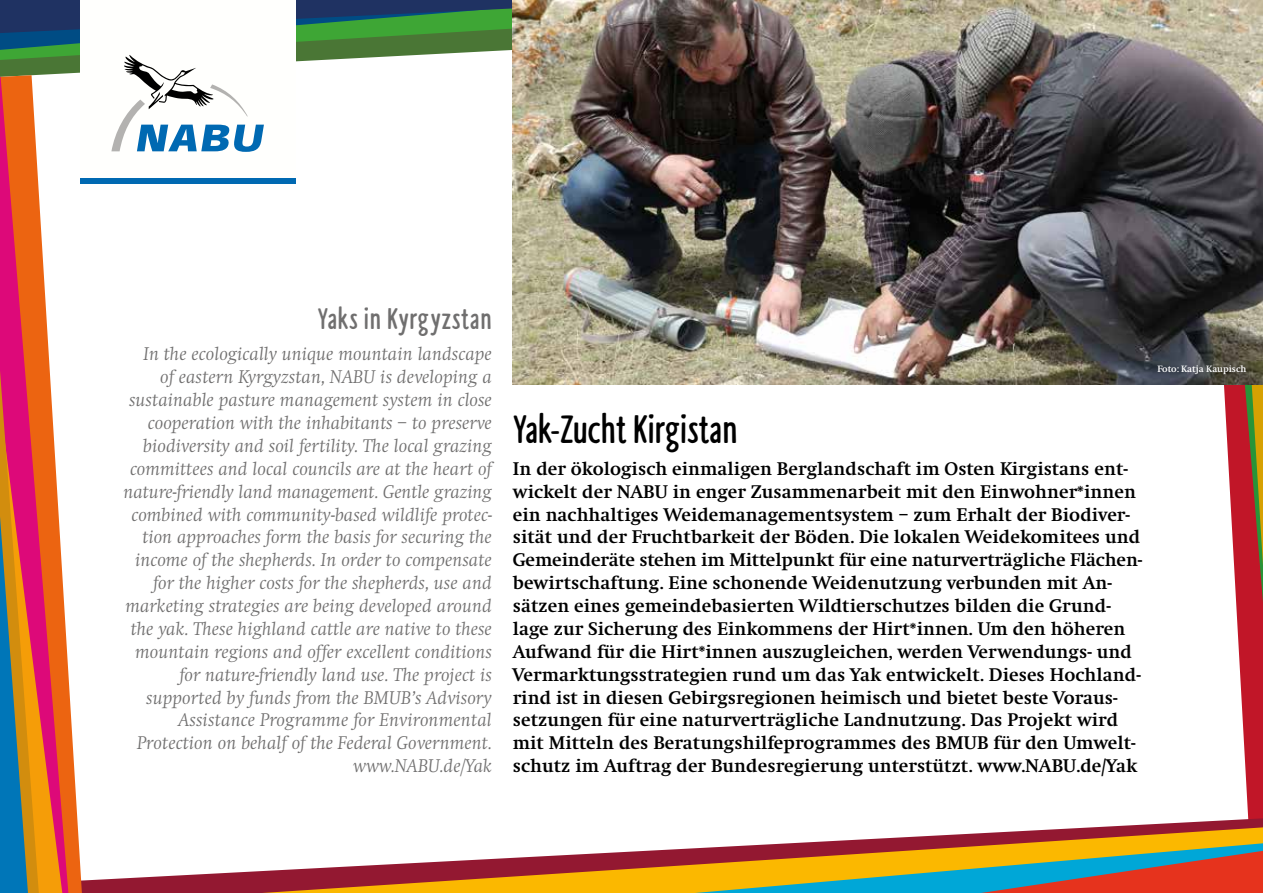
<style>
.page{position:relative;width:1263px;height:893px;background:#fff}
.page>*{position:absolute;margin:0;border:0;box-sizing:border-box;transform-origin:0 0}
.t1{font:700 42.3px "NABU Hand";color:#000}
.t2{font:700 31.8px "NABU Hand";letter-spacing:.02em;color:#706f6f}
.t3{font:700 19.05px/22.8px "Swift";letter-spacing:.005em;color:#000}
.t4{font:italic 300 19.05px/22.8px "Swift";letter-spacing:.005em;color:#706f6f;text-align:right}
.t5{font:700 9.6px "Swift";color:#fff}
</style>
<div class="page">
<svg style="left:1236px;top:602px;width:27px;height:216px;fill:#c11628"></svg>
<svg style="left:82px;top:818px;width:1181px;height:75px"></svg>
<svg style="left:262px;top:827px;width:1001px;height:66px"></svg>
<svg style="left:68px;top:668px;width:14px;height:225px"></svg>
<svg style="left:0;top:152px;width:68px;height:741px"></svg>
<svg style="left:695px;top:843px;width:568px;height:50px;background:#a2854b"></svg>
<svg style="left:1224px;top:385px;width:39px;height:217px;background:#bb5846"></svg>
<svg style="left:0;top:370px;width:62px;height:523px;background:#be634f"></svg>
<img style="left:513px;top:0;width:750px;height:385px">
<img style="left:0;top:0;width:689px;height:152px">
<div style="left:80px;top:0;width:215px;height:184px;background:#fffffd"></div>
<h2 class="t2" style="left:318px;top:301px;width:176px">Yaks in Kyrgyzstan</h2>
<p class="t4" style="left:124px;top:343px;width:370px">In the ecologically unique mountain landscape<br>of eastern Kyrgyzstan, NABU is developing a sustainable pasture management system in close cooperation with the inhabitants – to preserve biodiversity and soil fertility. The local grazing committees and local councils are at the heart of nature-friendly land management. Gentle grazing combined with community--based wildlife protec&shy;tion approaches form the basis for securing the income of the shepherds. In order to compensate for the higher costs for the shepherds, use and marketing strategies are being developed around the yak. These highland cattle are native to these mountain regions and offer excellent conditions for nature-friendly land use. The project is supported by funds from the BMUB’s Advisory Assistance Programme for Environmental Protection on behalf of the Federal Government. www.NABU.de/Yak</p>
<h1 class="t1" style="left:513px;top:406px;width:226px">Yak-Zucht Kirgistan</h1>
<p class="t3" style="left:513px;top:457px;width:631px">In der ökologisch einmaligen Berglandschaft im Osten Kirgistans ent&shy;wickelt der NABU in enger Zusammenarbeit mit den Einwohner*innen ein nachhaltiges Weidemanagementsystem – zum Erhalt der Biodiver&shy;sität und der Fruchtbarkeit der Böden. Die lokalen Weidekomitees und Gemeinderäte stehen im Mittelpunkt für eine naturverträgliche Flächen&shy;bewirtschaftung. Eine schonende Weidenutzung verbunden mit An&shy;sätzen eines gemeindebasierten Wildtierschutzes bilden die Grund&shy;lage zur Sicherung des Einkommens der Hirt*innen. Um den höheren Aufwand für die Hirt*innen auszugleichen, werden Verwendungs- und Vermarktungsstrategien rund um das Yak entwickelt. Dieses Hochland&shy;rind ist in diesen Gebirgsregionen heimisch und bietet beste Voraus&shy;setzungen für eine naturverträgliche Landnutzung. Das Projekt wird mit Mitteln des Beratungshilfeprogrammes des BMUB für den Umwelt&shy;schutz im Auftrag der Bundesregierung unterstützt. www.NABU.de/Yak</p>
<p class="t5" style="left:1157px;top:363px;width:91px">Foto: Katja Kaupisch</p>
</div>
